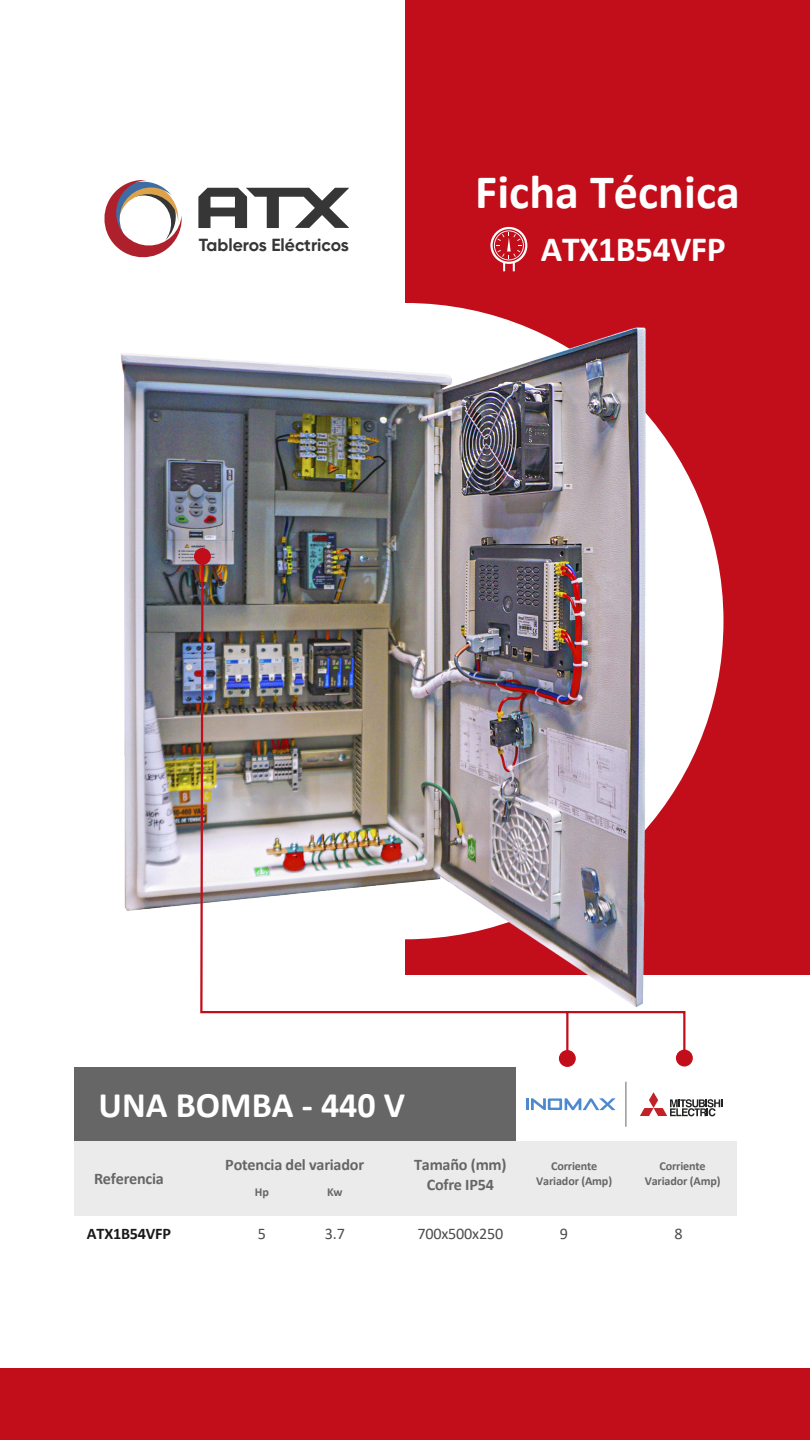
<style>
.page{position:relative;width:810px;height:1440px;background:#fff}
.page>*{position:absolute;margin:0;border:0;box-sizing:border-box;transform-origin:0 0}
.t1{font:700 48.22px "Calibri";color:#fff}
.t2{font:700 36px "Calibri";color:#fff}
.t3{font:700 35.55px "Calibri";letter-spacing:-.015em;color:#fff}
.t4{font:700 17.48px "Gilroy";color:#363636}
.t5{font:700 16.2px/19.4px "Calibri";letter-spacing:-.015em;color:#666;text-align:center}
.t6{font:16.2px "Calibri";letter-spacing:-.015em;color:#4d4d4d}
.t7{font:700 16.2px "Calibri";letter-spacing:-.015em;color:#1a1a1a}
.t8{font:700 12.15px/14.5px "Calibri";letter-spacing:-.015em;color:#666;text-align:center}
</style>
<div class="page">
<div style="left:74px;top:1067px;width:441px;height:75px;background:#666"></div>
<div style="left:405px;top:0;width:405px;height:975px;background:#c20e1a"></div>
<svg style="left:490px;top:227px;width:37px;height:44px"></svg>
<div style="left:74px;top:1142px;width:662px;height:74px;background:#ebebeb"></div>
<img style="left:120px;top:303px;width:604px;height:704px">
<svg style="left:526px;top:1098px;width:90px;height:12px"></svg>
<svg style="left:640px;top:1092px;width:82px;height:24px"></svg>
<hr style="left:626px;top:1082px;width:1px;height:45px;background:#666">
<img style="left:199px;top:554px;width:371px;height:506px">
<div style="left:194px;top:548px;width:17px;height:17px;background:#c20e1a;border-radius:50%"></div>
<div style="left:559px;top:1050px;width:17px;height:17px;background:#c20e1a;border-radius:50%"></div>
<svg style="left:565px;top:1010px;width:122px;height:51px"></svg>
<div style="left:676px;top:1050px;width:17px;height:17px;background:#c20e1a;border-radius:50%"></div>
<div style="left:0;top:1368px;width:810px;height:72px;background:#c20e1a"></div>
<svg style="left:198px;top:188px;width:151px;height:40px"></svg>
<svg style="left:104px;top:180px;width:78px;height:78px"></svg>
<h3 class="t4" style="left:199px;top:234px;width:152px">Tableros Eléctricos</h3>
<h1 class="t1" style="left:475px;top:158px;width:266px">Ficha Técnica</h1>
<h3 class="t3" style="left:541px;top:224px;width:186px">ATX1B54VFP</h3>
<h2 class="t2" style="left:99px;top:1079px;width:308px">UNA BOMBA - 440 V</h2>
<h3 class="t5" style="left:94px;top:1169px;width:71px">Referencia</h3>
<h3 class="t7" style="left:87px;top:1222px;width:86px">ATX1B54VFP</h3>
<h3 class="t5" style="left:225px;top:1155px;width:140px">Potencia del variador</h3>
<h3 class="t5" style="left:414px;top:1155px;width:94px">Tamaño (mm)<br>Cofre IP54</h3>
<p class="t8" style="left:536px;top:1159px;width:77px">Corriente<br>Variador (Amp)</p>
<h3 class="t6" style="left:258px;top:1223px;width:10px">5</h3>
<h3 class="t6" style="left:325px;top:1223px;width:22px">3.7</h3>
<h3 class="t6" style="left:418px;top:1223px;width:87px">700x500x250</h3>
<h3 class="t6" style="left:560px;top:1223px;width:10px">9</h3>
<p class="t8" style="left:255px;top:1185px;width:16px">Hp</p>
<p class="t8" style="left:327px;top:1185px;width:17px">Kw</p>
<p class="t8" style="left:645px;top:1159px;width:77px">Corriente<br>Variador (Amp)</p>
<h3 class="t6" style="left:674px;top:1223px;width:10px">8</h3>
</div>
